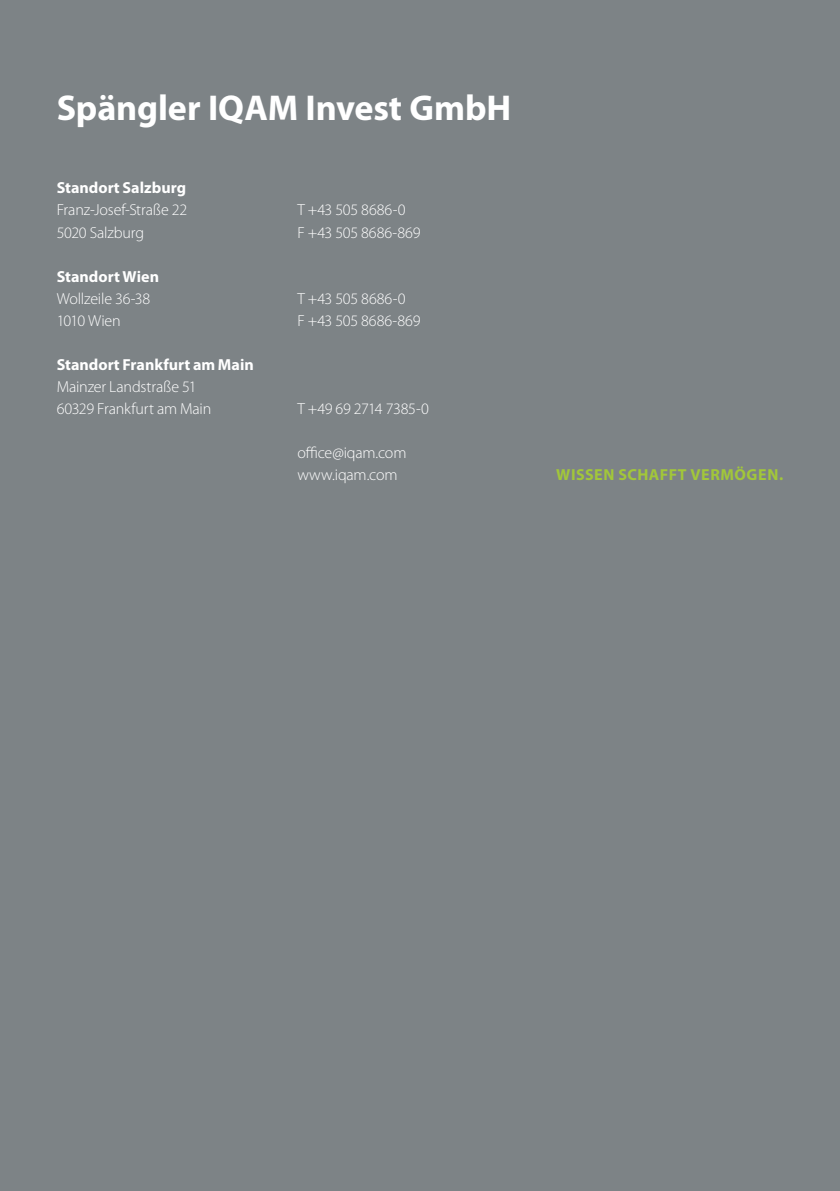
<style>
.page{position:relative;width:840px;height:1191px;background:#fff}
.page>*{position:absolute;margin:0;border:0;box-sizing:border-box;transform-origin:0 0}
.t1{font:700 36px "Myriad Pro";letter-spacing:-.005em;color:#fff}
.t2{font:300 16px/22px "Myriad Pro";letter-spacing:-.01em;color:#fff}
.t3{font:700 16px "Myriad Pro";color:#fff}
.t4{font:700 16px "Myriad Pro";letter-spacing:.035em;color:#a2c73a}
.t5{font:300 16px "Myriad Pro";letter-spacing:-.03em;color:#fff}
.t6{font:300 16px "Myriad Pro";letter-spacing:-.035em;color:#fff}
</style>
<div class="page">
<div style="left:0;top:0;width:839px;height:1191px;background:#7d8386"></div>
<h1 class="t1" style="left:57px;top:87px;width:456px">Spängler IQAM Invest GmbH</h1>
<p class="t3" style="left:57px;top:179px;width:131px">Standort Salzburg</p>
<p class="t2" style="left:57px;top:199px;width:132px">Franz-Josef-Straße 22</p>
<p class="t2" style="left:297px;top:199px;width:110px">T +43 505 8686-0</p>
<p class="t2" style="left:57px;top:221px;width:89px">5020 Salzburg</p>
<p class="t2" style="left:297px;top:221px;width:125px">F +43 505 8686-869</p>
<p class="t3" style="left:57px;top:267px;width:104px">Standort Wien</p>
<p class="t2" style="left:57px;top:287px;width:95px">Wollzeile 36-38</p>
<p class="t2" style="left:297px;top:287px;width:110px">T +43 505 8686-0</p>
<p class="t6" style="left:57px;top:311px;width:65px">1010 Wien</p>
<p class="t2" style="left:297px;top:309px;width:125px">F +43 505 8686-869</p>
<p class="t3" style="left:57px;top:355px;width:198px">Standort Frankfurt am Main</p>
<p class="t2" style="left:57px;top:375px;width:156px">Mainzer Landstraße 51<br>60329 Frankfurt am Main</p>
<p class="t5" style="left:297px;top:399px;width:133px">T +49 69 2714 7385-0</p>
<p class="t2" style="left:297px;top:441px;width:111px">office@iqam.com www.iqam.com</p>
<p class="t4" style="left:556px;top:465px;width:228px">WISSEN SCHAFFT VERMÖGEN.</p>
</div>
